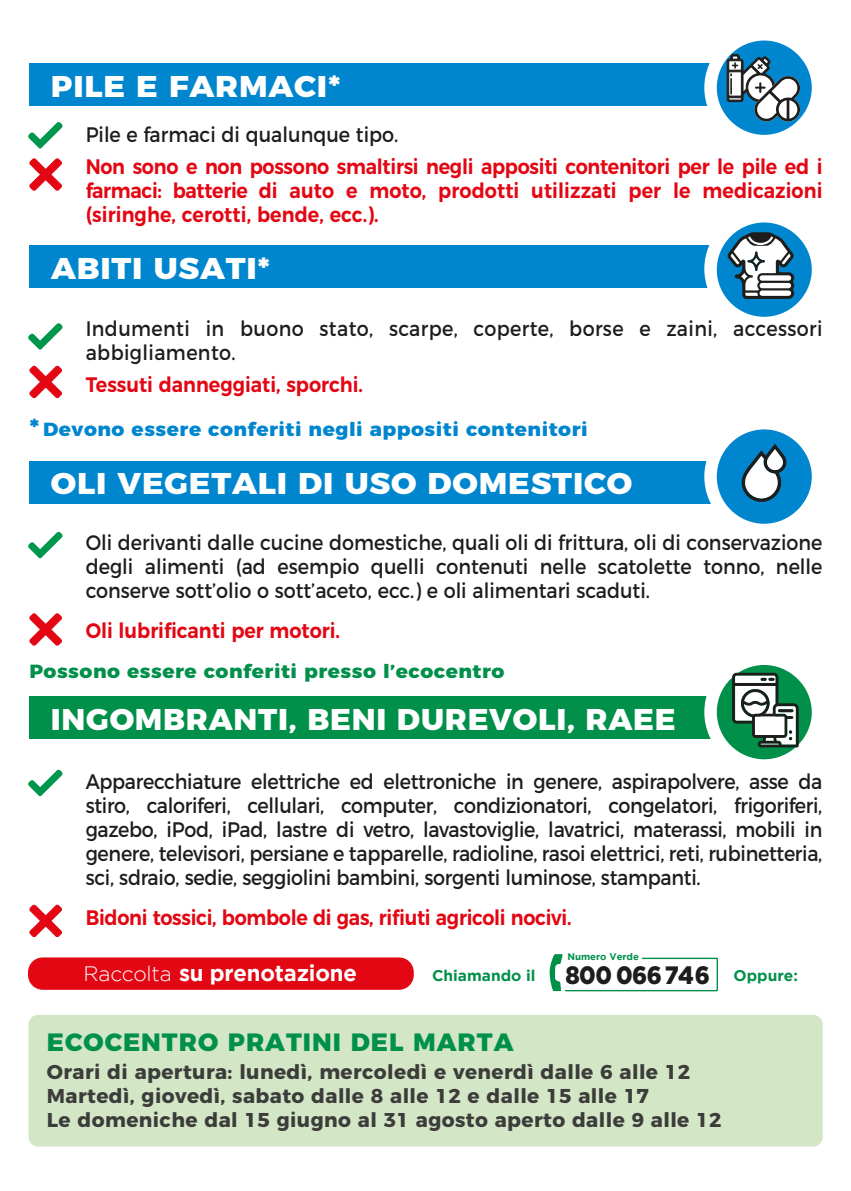
<style>
.page{position:relative;width:851px;height:1191px;background:#fff}
.page>*{position:absolute;margin:0;border:0;box-sizing:border-box;transform-origin:0 0}
.t1{font:800 30px "Montserrat";letter-spacing:.025em;color:#fff;scale:1.06 1}
.t2{font:800 30px "Montserrat";letter-spacing:.025em;color:#fff}
.t3{font:900 25.2px "Gotham";letter-spacing:-.02em;color:#1d1d1b;scale:.91 1}
.t4{font:800 25px "Montserrat";letter-spacing:.04em;color:#00904a}
.t5{font:700 22.6px "Gotham";letter-spacing:-.01em;color:#fff}
.t6{font:21px/24px "Montserrat";color:#1d1d1b;text-align:justify;scale:.91 1}
.t7{font:600 21px/24px "Montserrat";color:#e30613;text-align:justify;scale:.91 1}
.t8{font:21px/24px "Montserrat";letter-spacing:.02em;color:#1d1d1b;scale:.91 1}
.t9{font:700 20px/24px "Montserrat";letter-spacing:.02em;color:#3c3c3b}
.t10{font:800 19px "Montserrat";letter-spacing:.025em;color:#0086ce;scale:1.06 1}
.t11{font:800 19px "Montserrat";letter-spacing:.025em;color:#00904a;scale:1.06 1}
.t12{font:700 15.4px "Gotham";color:#00904a}
.t13{font:700 9.6px "Gotham";color:#00904a}
.s1{font-size:24px}
.s2{font-weight:300;font-size:20.8px}
</style>
<div class="page">
<svg style="left:549px;top:954px;width:169px;height:38px"></svg>
<div style="left:29px;top:958px;width:384px;height:31px;background:#e30613;border-radius:14px"></div>
<div style="left:28px;top:957px;width:385px;height:32px;border:1px solid #e30613;border-radius:14px"></div>
<svg style="left:28px;top:122px;width:35px;height:26px"></svg>
<svg style="left:29px;top:158px;width:33px;height:33px"></svg>
<div style="left:29px;top:64px;width:685px;height:42px;background:#0086ce"></div>
<div style="left:704px;top:28px;width:120px;height:119px;background:#fff;border-radius:50%"></div>
<div style="left:716px;top:41px;width:95px;height:94px;background:#0086ce;border-radius:50%"></div>
<div style="left:29px;top:696px;width:685px;height:43px;background:#00904a"></div>
<svg style="left:726px;top:53px;width:73px;height:68px"></svg>
<svg style="left:28px;top:531px;width:35px;height:27px"></svg>
<svg style="left:29px;top:613px;width:33px;height:33px"></svg>
<div style="left:29px;top:461px;width:685px;height:42px;background:#0086ce"></div>
<div style="left:704px;top:417px;width:120px;height:119px;background:#fff;border-radius:50%"></div>
<div style="left:716px;top:429px;width:95px;height:95px;background:#0086ce;border-radius:50%"></div>
<svg style="left:741px;top:443px;width:45px;height:59px"></svg>
<svg style="left:28px;top:323px;width:35px;height:27px"></svg>
<svg style="left:29px;top:365px;width:33px;height:33px"></svg>
<div style="left:29px;top:246px;width:685px;height:42px;background:#0086ce"></div>
<div style="left:704px;top:209px;width:120px;height:119px;background:#fff;border-radius:50%"></div>
<div style="left:716px;top:222px;width:95px;height:95px;background:#0086ce;border-radius:50%"></div>
<svg style="left:725px;top:231px;width:71px;height:69px"></svg>
<div style="left:704px;top:652px;width:120px;height:119px;background:#fff;border-radius:50%"></div>
<div style="left:716px;top:665px;width:95px;height:94px;background:#00904a;border-radius:50%"></div>
<svg style="left:732px;top:673px;width:66px;height:74px"></svg>
<svg style="left:28px;top:769px;width:35px;height:27px"></svg>
<svg style="left:29px;top:904px;width:33px;height:33px"></svg>
<div style="left:29px;top:1014px;width:793px;height:132px;background:#d3e6c5;border-radius:10px"></div>
<h1 class="t1" style="left:51px;top:61px;width:275px">PILE E FARMACI*</h1>
<p class="t6" style="left:86px;top:121px;width:345px">Pile e farmaci di qualunque tipo.</p>
<p class="t7" style="left:86px;top:153px;width:811px">Non sono e non possono smaltirsi negli appositi contenitori per le pile ed i farmaci: batterie di auto e moto, prodotti utilizzati per le medicazioni (siringhe, cerotti, bende, ecc.).</p>
<h1 class="t1" style="left:51px;top:244px;width:208px">ABITI USATI*</h1>
<p class="t8" style="left:86px;top:315px;width:811px">Indumenti in buono stato, scarpe, coperte, borse e zaini, accessori abbigliamento.</p>
<p class="t7" style="left:86px;top:371px;width:306px">Tessuti danneggiati, sporchi.</p>
<p class="t10" style="left:29px;top:413px;width:528px"><span class="s1">*</span> Devono essere conferiti negli appositi contenitori</p>
<h1 class="t1" style="left:51px;top:459px;width:550px">OLI VEGETALI DI USO DOMESTICO</h1>
<p class="t6" style="left:86px;top:529px;width:811px">Oli derivanti dalle cucine domestiche, quali oli di frittura, oli di conservazione degli alimenti (ad esempio quelli contenuti nelle scatolette tonno, nelle conserve sott’olio o sott’aceto, ecc.) e oli alimentari scaduti.</p>
<p class="t7" style="left:86px;top:617px;width:281px">Oli lubrificanti per motori.</p>
<p class="t11" style="left:29px;top:656px;width:449px">Possono essere conferiti presso l’ecocentro</p>
<h1 class="t2" style="left:51px;top:694px;width:626px">INGOMBRANTI, BENI DUREVOLI, RAEE</h1>
<p class="t6" style="left:86px;top:768px;width:811px">Apparecchiature elettriche ed elettroniche in genere, aspirapolvere, asse da stiro, caloriferi, cellulari, computer, condizionatori, congelatori, frigoriferi, gazebo, iPod, iPad, lastre di vetro, lavastoviglie, lavatrici, materassi, mobili in genere, televisori, persiane e tapparelle, radioline, rasoi elettrici, reti, rubinetteria, sci, sdraio, sedie, seggiolini bambini, sorgenti luminose, stampanti.</p>
<p class="t7" style="left:86px;top:904px;width:535px">Bidoni tossici, bombole di gas, rifiuti agricoli nocivi.</p>
<p class="t13" style="left:567px;top:950px;width:73px">Numero Verde</p>
<p class="t5" style="left:84px;top:959px;width:275px"><span class="s2">Raccolta</span> su prenotazione</p>
<p class="t12" style="left:432px;top:966px;width:105px">Chiamando il</p>
<p class="t12" style="left:733px;top:966px;width:66px">Oppure:</p>
<p class="t3" style="left:565px;top:960px;width:160px">800 066 746</p>
<p class="t4" style="left:47px;top:1021px;width:468px">ECOCENTRO PRATINI DEL MARTA</p>
<p class="t9" style="left:47px;top:1058px;width:676px">Orari di apertura: lunedì, mercoledì e venerdì dalle 6 alle 12<br>Martedì, giovedì, sabato dalle 8 alle 12 e dalle 15 alle 17<br>Le domeniche dal 15 giugno al 31 agosto aperto dalle 9 alle 12</p>
</div>
